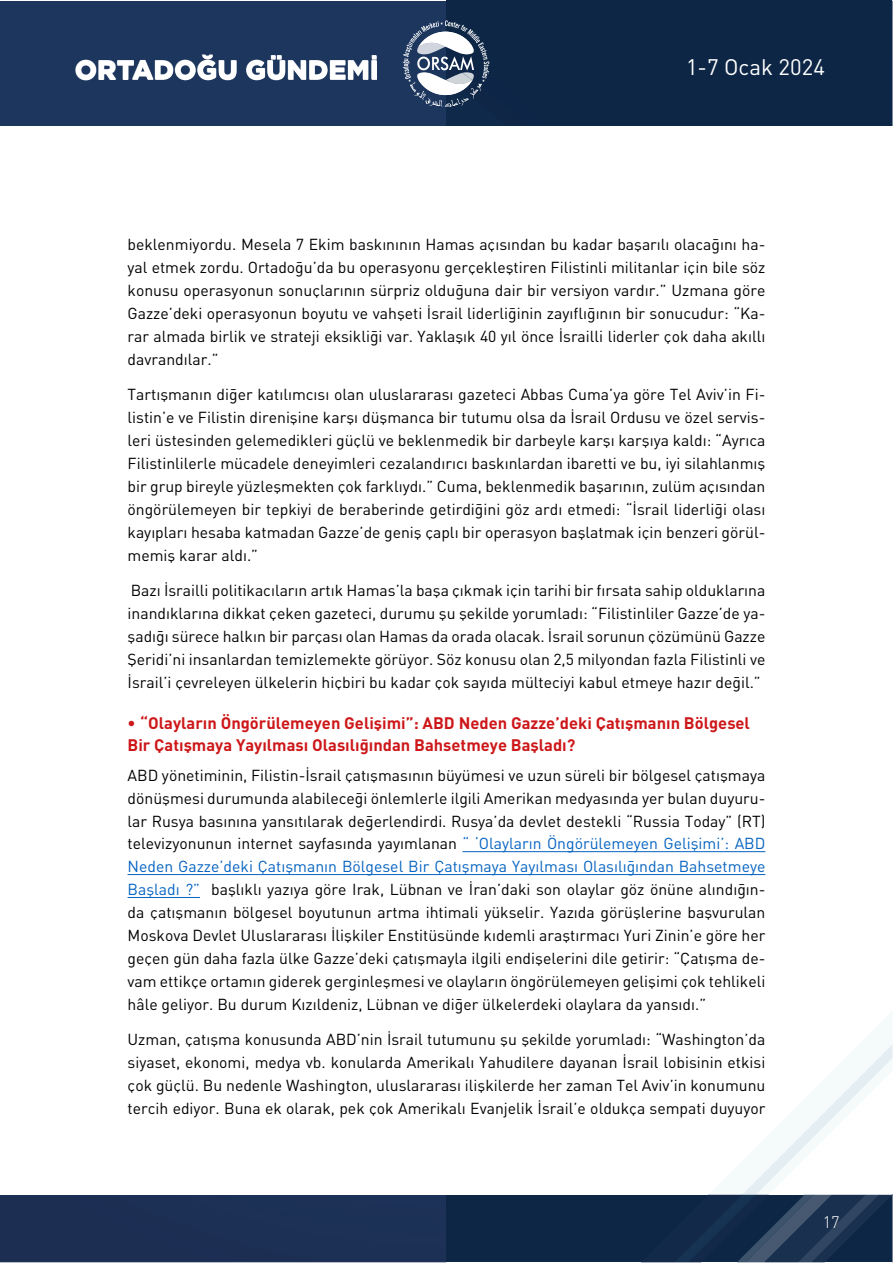
<style>
.page{position:relative;width:893px;height:1263px;background:#fff}
.page>*{position:absolute;margin:0;border:0;box-sizing:border-box;transform-origin:0 0}
.t1{font:900 27px "Gotham";color:#fff}
.t2{font:22.2px "DIN";color:#fff}
.t3{font:700 16.5px/22.2px "DIN";color:#cd1719}
.t4{font:300 16.5px "DI Nbek";color:#fff}
.t5{font:15.75px/23px "DIN";color:#000;text-align:justify}
.s1{color:#0563c1}
</style>
<div class="page">
<img style="left:0;top:1px;width:446px;height:1261px">
<div style="left:446px;top:2px;width:360px;height:124px;background:#0d2645"></div>
<div style="left:446px;top:35px;width:329px;height:1224px;background:#0d2645"></div>
<div style="left:446px;top:55px;width:313px;height:1190px;background:#0d2645"></div>
<div style="left:446px;top:86px;width:282px;height:1133px;background:#0d2645"></div>
<div style="left:446px;top:106px;width:267px;height:1100px;background:#0d2645"></div>
<div style="left:0;top:126px;width:893px;height:1068px;background:#fff"></div>
<svg style="left:641px;top:1044px;width:252px;height:218px"></svg>
<svg style="left:132px;top:55px;width:104px;height:25px"></svg>
<svg style="left:246px;top:56px;width:131px;height:24px"></svg>
<svg style="left:403px;top:20px;width:86px;height:87px"></svg>
<hr style="left:462px;top:851px;width:303px;height:1px;background:#0563c1">
<hr style="left:128px;top:874px;width:637px;height:1px;background:#0563c1">
<hr style="left:128px;top:897px;width:72px;height:1px;background:#0563c1">
<h1 class="t1" style="left:75px;top:51px;width:305px">ORTADOĞU GÜNDEMİ</h1>
<h2 class="t2" style="left:686px;top:52px;width:140px">1-7 Ocak 2024</h2>
<p class="t5" style="left:128px;top:232px;width:639px">beklenmiyordu. Mesela 7 Ekim baskınının Hamas açısından bu kadar başarılı olacağını ha&shy;yal etmek zordu. Ortadoğu’da bu operasyonu gerçekleştiren Filistinli militanlar için bile söz konusu operasyonun sonuçlarının sürpriz olduğuna dair bir versiyon vardır.” Uzmana göre Gazze’deki operasyonun boyutu ve vahşeti İsrail liderliğinin zayıflığının bir sonucudur: “Ka&shy;rar almada birlik ve strateji eksikliği var. Yaklaşık 40 yıl önce İsrailli liderler çok daha akıllı davrandılar.”</p>
<p class="t5" style="left:128px;top:383px;width:639px">Tartışmanın diğer katılımcısı olan uluslararası gazeteci Abbas Cuma’ya göre Tel Aviv’in Fi&shy;listin’e ve Filistin direnişine karşı düşmanca bir tutumu olsa da İsrail Ordusu ve özel servis&shy;leri üstesinden gelemedikleri güçlü ve beklenmedik bir darbeyle karşı karşıya kaldı: “Ayrıca Filistinlilerle mücadele deneyimleri cezalandırıcı baskınlardan ibaretti ve bu, iyi silahlanmış bir grup bireyle yüzleşmekten çok farklıydı.” Cuma, beklenmedik başarının, zulüm açısından öngörülemeyen bir tepkiyi de beraberinde getirdiğini göz ardı etmedi: “İsrail liderliği olası kayıpları hesaba katmadan Gazze’de geniş çaplı bir operasyon başlatmak için benzeri görül&shy;memiş karar aldı.”</p>
<p class="t5" style="left:128px;top:578px;width:639px">Bazı İsrailli politikacıların artık Hamas’la başa çıkmak için tarihi bir fırsata sahip olduklarına inandıklarına dikkat çeken gazeteci, durumu şu şekilde yorumladı: “Filistinliler Gazze’de ya&shy;şadığı sürece halkın bir parçası olan Hamas da orada olacak. İsrail sorunun çözümünü Gazze Şeridi’ni insanlardan temizlemekte görüyor. Söz konusu olan 2,5 milyondan fazla Filistinli ve İsrail’i çevreleyen ülkelerin hiçbiri bu kadar çok sayıda mülteciyi kabul etmeye hazır değil.”</p>
<p class="t3" style="left:128px;top:711px;width:624px">• “Olayların Öngörülemeyen Gelişimi”: ABD Neden Gazze’deki Çatışmanın Bölgesel<br>Bir Çatışmaya Yayılması Olasılığından Bahsetmeye Başladı?</p>
<p class="t5" style="left:128px;top:763px;width:639px">ABD yönetiminin, Filistin-İsrail çatışmasının büyümesi ve uzun süreli bir bölgesel çatışmaya dönüşmesi durumunda alabileceği önlemlerle ilgili Amerikan medyasında yer bulan duyuru&shy;lar Rusya basınına yansıtılarak değerlendirdi. Rusya’da devlet destekli “Russia Today” (RT) televizyonunun internet sayfasında yayımlanan <span class="s1">“ ‘Olayların Öngörülemeyen Gelişimi’: ABD Neden Gazze’deki Çatışmanın Bölgesel Bir Çatışmaya Yayılması Olasılığından Bahsetmeye Başladı ?”</span> başlıklı yazıya göre Irak, Lübnan ve İran’daki son olaylar göz önüne alındığın&shy;da çatışmanın bölgesel boyutunun artma ihtimali yükselir. Yazıda görüşlerine başvurulan Moskova Devlet Uluslararası İlişkiler Enstitüsünde kıdemli araştırmacı Yuri Zinin’e göre her geçen gün daha fazla ülke Gazze’deki çatışmayla ilgili endişelerini dile getirir: “Çatışma de&shy;vam ettikçe ortamın giderek gerginleşmesi ve olayların öngörülemeyen gelişimi çok tehlikeli hâle geliyor. Bu durum Kızıldeniz, Lübnan ve diğer ülkelerdeki olaylara da yansıdı.”</p>
<p class="t5" style="left:128px;top:1027px;width:639px">Uzman, çatışma konusunda ABD’nin İsrail tutumunu şu şekilde yorumladı: “Washington’da siyaset, ekonomi, medya vb. konularda Amerikalı Yahudilere dayanan İsrail lobisinin etkisi çok güçlü. Bu nedenle Washington, uluslararası ilişkilerde her zaman Tel Aviv’in konumunu tercih ediyor. Buna ek olarak, pek çok Amerikalı Evanjelik İsrail’e oldukça sempati duyuyor</p>
<p class="t4" style="left:823px;top:1212px;width:18px">17</p>
</div>
